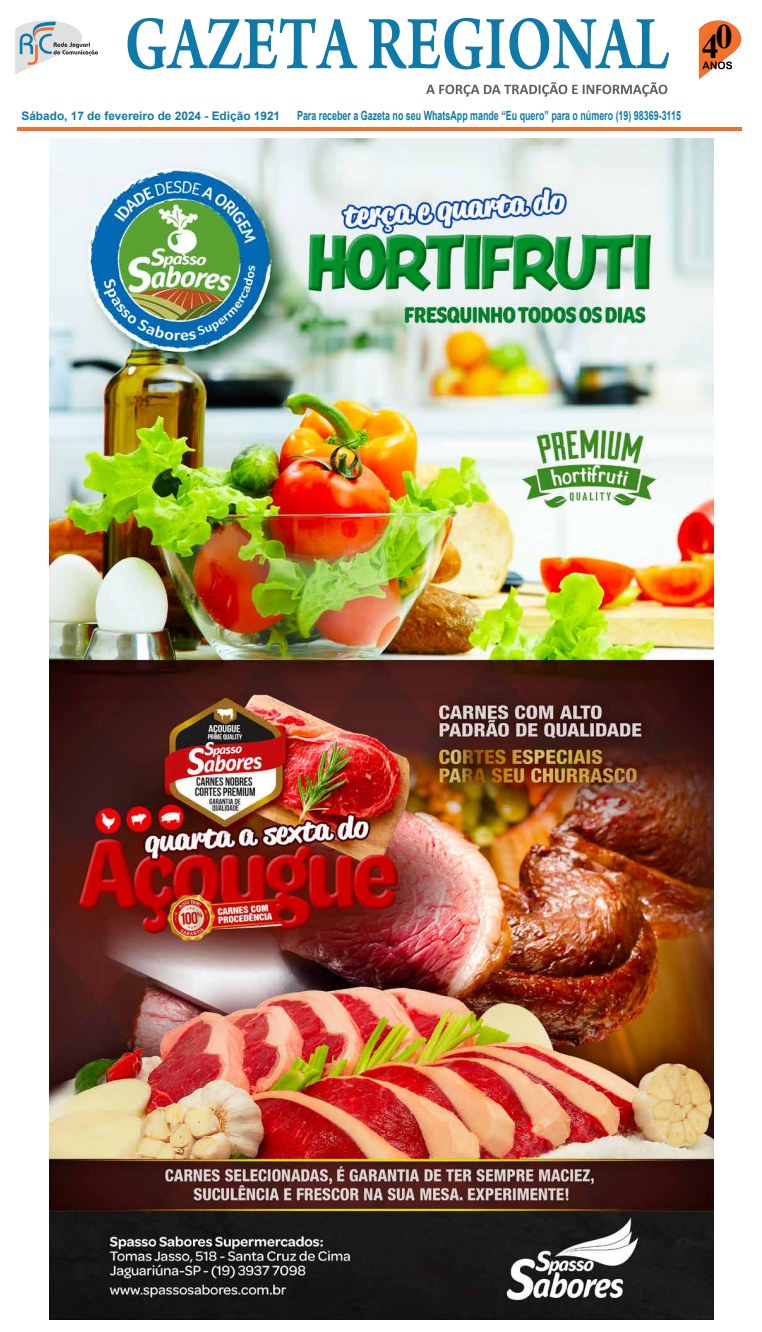
<style>
.page{position:relative;width:762px;height:1332px;background:#fff}
.page>*{position:absolute;margin:0;border:0;box-sizing:border-box;transform-origin:0 0}
.t1{font:700 34.39px "Times New Roman";color:#000}
.t2{font:700 12.69px "Arial";color:#0f7aaa;scale:.7 1}
.t3{font:700 11.81px "Arial";color:#0f7aaa}
</style>
<div class="page">
<svg style="left:15px;top:20px;width:83px;height:54px"></svg>
<hr style="left:17px;top:128px;width:725px;height:3px;background:#f3702a">
<svg style="left:127px;top:18px;width:542px;height:52px"></svg>
<svg style="left:426px;top:82px;width:241px;height:15px"></svg>
<svg style="left:698px;top:20px;width:43px;height:60px"></svg>
<img style="left:49px;top:139px;width:664px;height:1181px">
<p class="t3" style="left:21px;top:108px;width:260px">Sábado, 17 de fevereiro de 2024 - Edição 1921</p>
<p class="t2" style="left:297px;top:107px;width:550px">Para receber a Gazeta no seu WhatsApp mande “Eu quero” para o número (19) 98369-3115</p>
<h1 class="t1" style="left:701px;top:17px;width:32px">04</h1>
</div>
